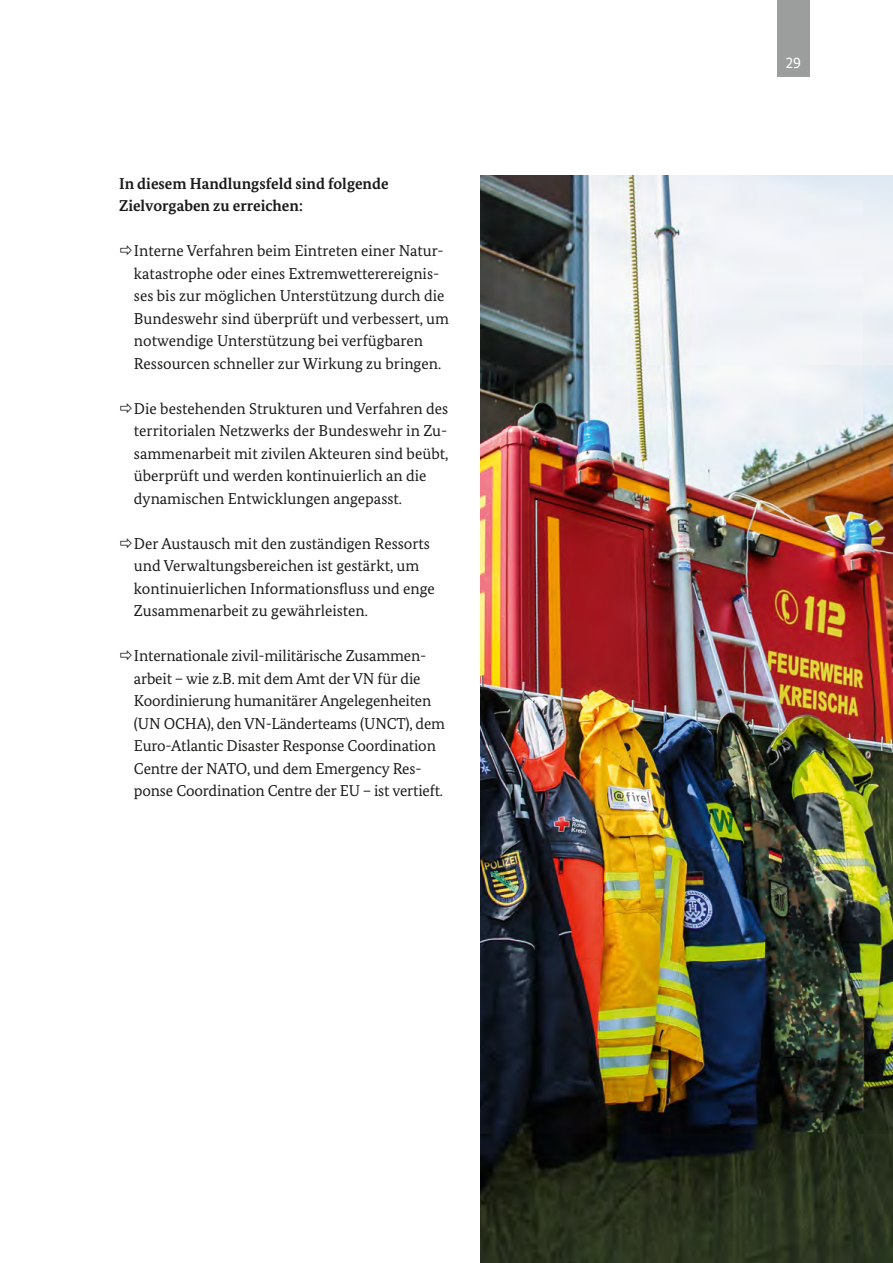
<style>
.page{position:relative;width:893px;height:1263px;background:#fff}
.page>*{position:absolute;margin:0;border:0;box-sizing:border-box;transform-origin:0 0}
.t1{font:15.75px/22.5px "Bundes Serif";color:#1a1a18}
.t2{font:700 15.75px/22.5px "Bundes Serif";color:#1a1a18}
.t3{font:15.75px "Bundes Sans";color:#fff}
</style>
<div class="page">
<div style="left:777px;top:0;width:33px;height:77px;background:#9c9d9d"></div>
<img style="left:481px;top:176px;width:412px;height:1087px">
<p class="t2" style="left:119px;top:172px;width:271px">In diesem Handlungsfeld sind folgende<br>Zielvorgaben zu erreichen:</p>
<p class="t1" style="left:134px;top:239px;width:317px">Interne Verfahren beim Eintreten einer Natur&shy;katastrophe oder eines Extremwetterereignis&shy;ses bis zur möglichen Unterstützung durch die Bundeswehr sind überprüft und verbessert, um notwendige Unterstützung bei verfügbaren Ressourcen schneller zur Wirkung zu bringen.</p>
<p class="t1" style="left:134px;top:397px;width:316px">Die bestehenden Strukturen und Verfahren des territorialen Netzwerks der Bundeswehr in Zu&shy;sammenarbeit mit zivilen Akteuren sind beübt, überprüft und werden kontinuierlich an die dynamischen Entwicklungen angepasst.</p>
<p class="t1" style="left:134px;top:532px;width:302px">Der Austausch mit den zuständigen Ressorts und Verwaltungsbereichen ist gestärkt, um kontinuierlichen Informationsfluss und enge Zusammenarbeit zu gewährleisten.</p>
<p class="t1" style="left:134px;top:644px;width:313px">Internationale zivil-militärische Zusammen&shy;arbeit – wie z.B. mit dem Amt der VN für die Koordinierung humanitärer Angelegenheiten (UN OCHA), den VN-Länderteams (UNCT), dem Euro-Atlantic Disaster Response Coordination Centre der NATO, und dem Emergency Res&shy;ponse Coordination Centre der EU – ist vertieft.</p>
<p class="t3" style="left:785px;top:53px;width:17px">29</p>
</div>
